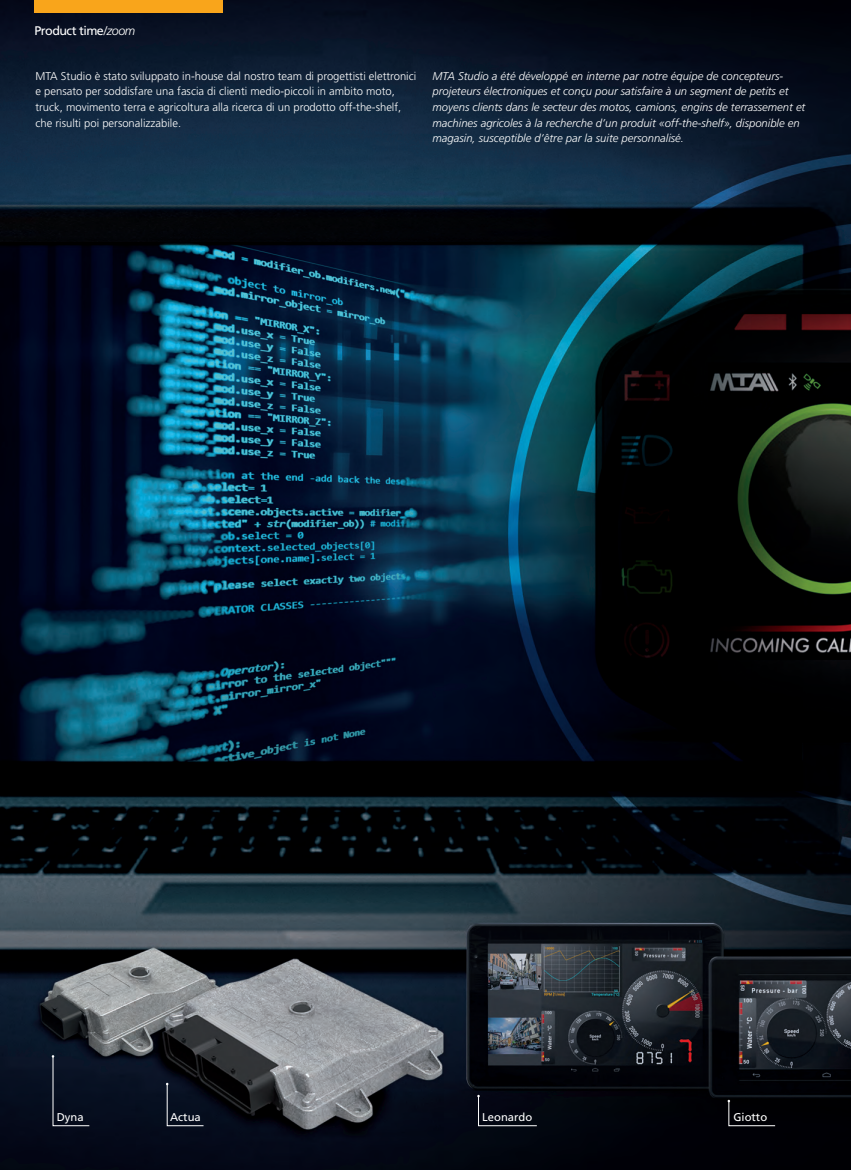
<style>
.page{position:relative;width:851px;height:1170px;background:#fff}
.page>*{position:absolute;margin:0;border:0;box-sizing:border-box;transform-origin:0 0}
.Normale{font:12.5px "Frutiger";letter-spacing:-.04em;color:#fff}
.t1{font:italic 300 11.25px/15.6px "Frutiger";color:#fff}
.t2{font:300 11.25px/15.6px "Frutiger";color:#fff}
.t3{font:11.25px "Frutiger";color:#fff}
.s1{font-weight:300;font-style:italic}
</style>
<div class="page">
<img style="left:0;top:0;width:850px;height:1169px">
<div style="left:52px;top:1054px;width:38px;height:72px;background:#071022"></div>
<svg style="left:166px;top:1082px;width:38px;height:44px"></svg>
<div style="left:477px;top:1094px;width:60px;height:32px;background:#030613"></div>
<svg style="left:727px;top:1099px;width:48px;height:27px"></svg>
<div style="left:34px;top:0;width:189px;height:13px;background:#f9a51b"></div>
<p class="Normale" style="left:34px;top:23px;width:102px">Product time<span class="s1">/zoom</span></p>
<p class="t2" style="left:35px;top:68px;width:382px">MTA Studio è stato sviluppato in-house dal nostro team di progettisti elettronici e pensato per soddisfare una fascia di clienti medio-piccoli in ambito moto, truck, movimento terra e agricoltura alla ricerca di un prodotto off-the-shelf, che risulti poi personalizzabile.</p>
<p class="t1" style="left:432px;top:68px;width:374px">MTA Studio a été développé en interne par notre équipe de concepteurs&shy;projeteurs électroniques et conçu pour satisfaire à un segment de petits et moyens clients dans le secteur des motos, camions, engins de terrassement et machines agricoles à la recherche d’un produit «off-the-shelf», disponible en magasin, susceptible d’être par la suite personnalisé.</p>
<p class="t3" style="left:57px;top:1110px;width:28px">Dyna</p>
<p class="t3" style="left:482px;top:1110px;width:52px">Leonardo</p>
<p class="t3" style="left:733px;top:1110px;width:35px">Giotto</p>
<p class="t3" style="left:170px;top:1110px;width:32px">Actua</p>
</div>
